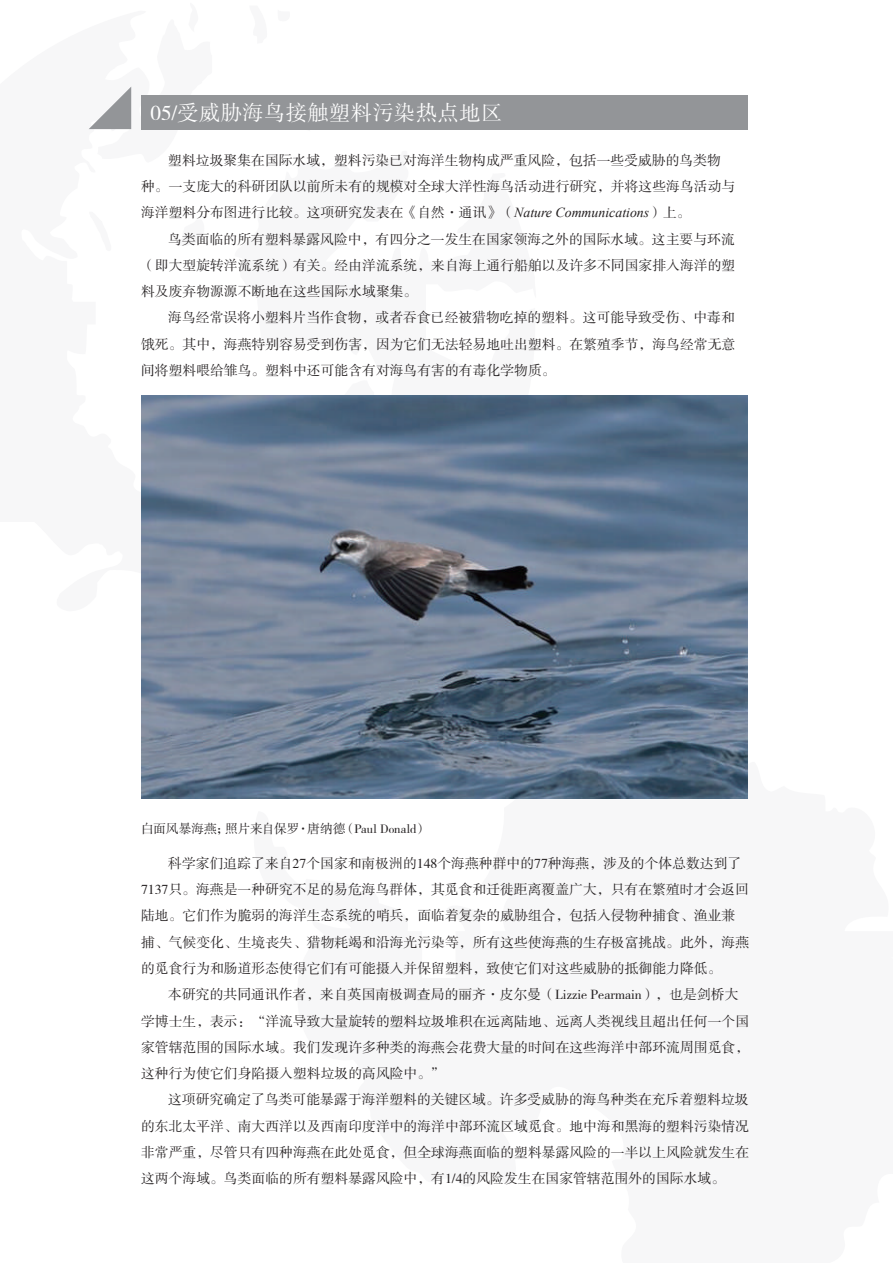
<style>
.page{position:relative;width:893px;height:1263px;background:#fff}
.page>*{position:absolute;margin:0;border:0;box-sizing:border-box;transform-origin:0 0}
.t1{font:21.3px "FZSSK GBK1 0";letter-spacing:.02em;color:#fff}
.t2{font:13.8px/26.2px "FZSSK GBK1 0";color:#231f20}
.t3{font:12.75px "FZSSK GBK1 0";color:#231f20}
.s1{font-family:"Times New Roman";font-style:italic}
</style>
<div class="page">
<svg style="left:284px;top:129px;width:26px;height:1px"></svg>
<svg style="left:89px;top:87px;width:42px;height:42px"></svg>
<div style="left:141px;top:95px;width:606px;height:34px;background:#939598"></div>
<img style="left:141px;top:395px;width:606px;height:404px">
<h1 class="t1" style="left:151px;top:101px;width:353px">05/受威胁海鸟接触塑料污染热点地区</h1>
<p class="t2" style="left:141px;top:148px;width:596px;text-indent:27px">塑料垃圾聚集在国际水域，塑料污染已对海洋生物构成严重风险，包括一些受威胁的鸟类物种。一支庞大的科研团队以前所未有的规模对全球大洋性海鸟活动进行研究，并将这些海鸟活动与海洋塑料分布图进行比较。这项研究发表在《自然·通讯》（<span class="s1">Nature Communications</span>）上。</p>
<p class="t2" style="left:141px;top:226px;width:596px;text-align:justify;text-indent:27px">鸟类面临的所有塑料暴露风险中，有四分之一发生在国家领海之外的国际水域。这主要与环流（即大型旋转洋流系统）有关。经由洋流系统，来自海上通行船舶以及许多不同国家排入海洋的塑料及废弃物源源不断地在这些国际水域聚集。</p>
<p class="t2" style="left:141px;top:305px;width:596px;text-align:justify;text-indent:27px">海鸟经常误将小塑料片当作食物，或者吞食已经被猎物吃掉的塑料。这可能导致受伤、中毒和饿死。其中，海燕特别容易受到伤害，因为它们无法轻易地吐出塑料。在繁殖季节，海鸟经常无意间将塑料喂给雏鸟。塑料中还可能含有对海鸟有害的有毒化学物质。</p>
<p class="t3" style="left:141px;top:822px;width:288px">白面风暴海燕；照片来自保罗·唐纳德（Paul Donald）</p>
<p class="t2" style="left:141px;top:851px;width:610px;text-indent:27px">科学家们追踪了来自27个国家和南极洲的148个海燕种群中的77种海燕，涉及的个体总数达到了7137只。海燕是一种研究不足的易危海鸟群体，其觅食和迁徙距离覆盖广大，只有在繁殖时才会返回陆地。它们作为脆弱的海洋生态系统的哨兵，面临着复杂的威胁组合，包括入侵物种捕食、渔业兼捕、气候变化、生境丧失、猎物耗竭和沿海光污染等，所有这些使海燕的生存极富挑战。此外，海燕的觅食行为和肠道形态使得它们有可能摄入并保留塑料，致使它们对这些威胁的抵御能力降低。</p>
<p class="t2" style="left:141px;top:982px;width:610px;text-indent:27px">本研究的共同通讯作者，来自英国南极调查局的丽齐·皮尔曼（Lizzie Pearmain），也是剑桥大学博士生，表示：“洋流导致大量旋转的塑料垃圾堆积在远离陆地、远离人类视线且超出任何一个国家管辖范围的国际水域。我们发现许多种类的海燕会花费大量的时间在这些海洋中部环流周围觅食，这种行为使它们身陷摄入塑料垃圾的高风险中。”</p>
<p class="t2" style="left:141px;top:1087px;width:610px;text-align:justify;text-indent:27px">这项研究确定了鸟类可能暴露于海洋塑料的关键区域。许多受威胁的海鸟种类在充斥着塑料垃圾的东北太平洋、南大西洋以及西南印度洋中的海洋中部环流区域觅食。地中海和黑海的塑料污染情况非常严重，尽管只有四种海燕在此处觅食，但全球海燕面临的塑料暴露风险的一半以上风险就发生在这两个海域。鸟类面临的所有塑料暴露风险中，有1/4的风险发生在国家管辖范围外的国际水域。</p>
</div>
